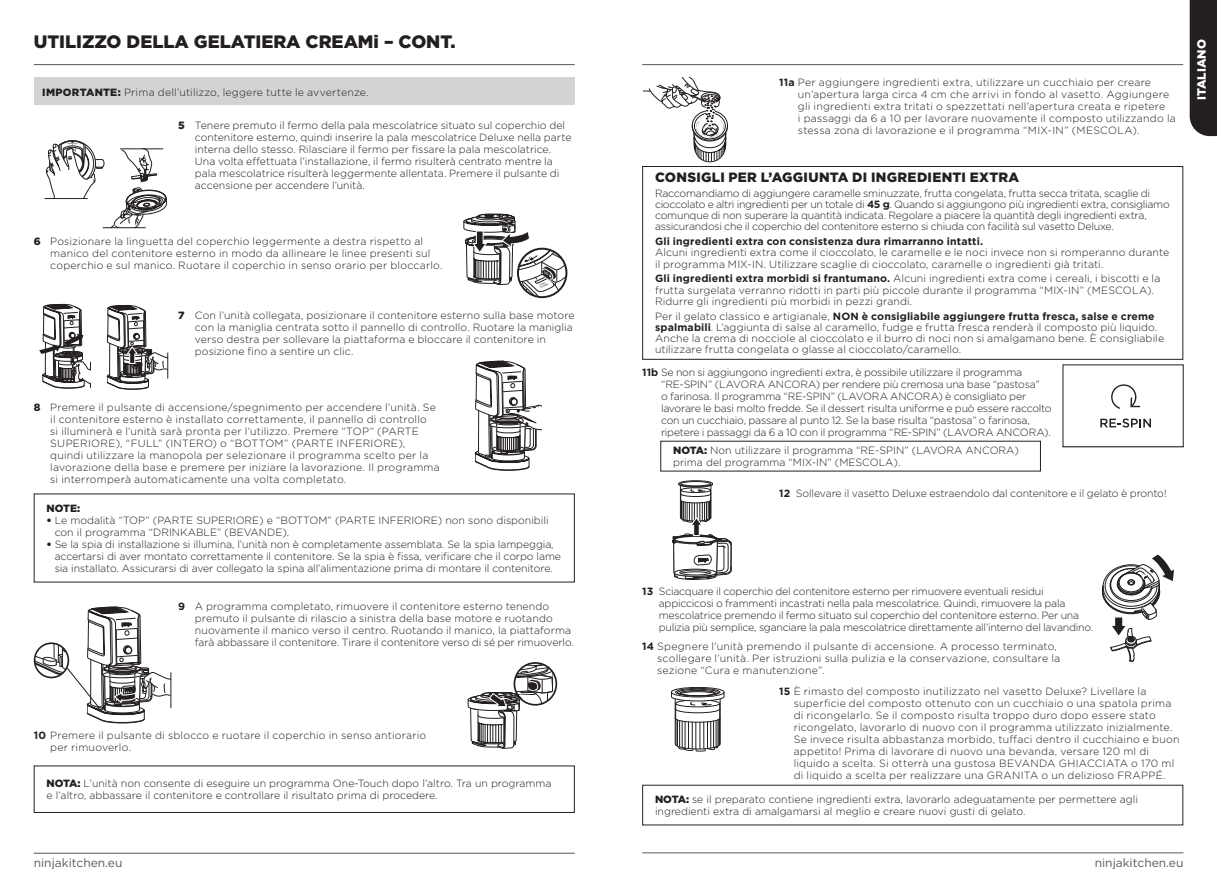
<style>
.page{position:relative;width:1217px;height:893px;background:#fff}
.page>*{position:absolute;margin:0;border:0;box-sizing:border-box;transform-origin:0 0}
.t1{font:900 18px "Gotham";color:#231f20}
.t2{font:900 13.5px "Gotham";letter-spacing:.025em;color:#231f20}
.t3{font:12px "Gotham";color:#58595b}
.t4{font:900 12px "Gotham";color:#fff}
.t5{font:300 10.5px/12px "Gotham";color:#231f20}
.t6{font:300 10.5px/12px "Gotham";letter-spacing:.02em;color:#231f20}
.t7{font:300 10.5px/12px "Gotham";letter-spacing:-.02em;color:#231f20}
.t8{font:700 10.5px "Gotham";letter-spacing:.015em;color:#231f20}
.t9{font:900 10.5px "Gotham";color:#231f20}
.s1{font-weight:900}
.s2{font-weight:700}
</style>
<div class="page">
<hr style="left:34px;top:64px;width:540px;height:1px;background:#58595b">
<hr style="left:642px;top:64px;width:540px;height:1px;background:#58595b">
<hr style="left:642px;top:852px;width:541px;height:1px;background:#58595b">
<hr style="left:34px;top:853px;width:540px;height:1px;background:#58595b">
<svg style="left:475px;top:361px;width:66px;height:109px"></svg>
<svg style="left:46px;top:140px;width:58px;height:58px"></svg>
<svg style="left:111px;top:149px;width:56px;height:78px"></svg>
<svg style="left:463px;top:214px;width:103px;height:83px"></svg>
<svg style="left:107px;top:305px;width:61px;height:84px"></svg>
<hr style="left:45px;top:198px;width:43px;height:1px;background:#231f20">
<hr style="left:120px;top:149px;width:43px;height:1px;background:#231f20">
<hr style="left:103px;top:227px;width:43px;height:1px;background:#231f20">
<svg style="left:1101px;top:554px;width:72px;height:107px"></svg>
<svg style="left:643px;top:77px;width:84px;height:85px"></svg>
<svg style="left:1100px;top:384px;width:51px;height:44px"></svg>
<div style="left:1062px;top:365px;width:121px;height:82px;border:1px solid #231f20"></div>
<div style="left:34px;top:642px;width:35px;height:36px;border:2px solid #231f20;border-radius:50%"></div>
<svg style="left:35px;top:607px;width:135px;height:116px"></svg>
<div style="left:513px;top:662px;width:44px;height:44px;border:2px solid #231f20;border-radius:50%"></div>
<svg style="left:468px;top:663px;width:85px;height:85px"></svg>
<div style="left:34px;top:766px;width:540px;height:47px;border:1px solid #231f20"></div>
<svg style="left:671px;top:687px;width:53px;height:64px"></svg>
<div style="left:642px;top:166px;width:540px;height:194px;border:1px solid #231f20"></div>
<div style="left:34px;top:78px;width:540px;height:27px;background:#d1d3d4"></div>
<svg style="left:39px;top:304px;width:52px;height:84px"></svg>
<hr style="left:170px;top:672px;width:1px;height:36px;background:#231f20">
<svg style="left:672px;top:481px;width:59px;height:99px"></svg>
<div style="left:1189px;top:0;width:27px;height:136px;background:#231f20"></div>
<h1 class="t1" style="left:34px;top:29px;width:423px">UTILIZZO DELLA GELATIERA CREAMi – CONT.</h1>
<p class="t5" style="left:42px;top:86px;width:328px"><span class="s1">IMPORTANTE:</span> Prima dell’utilizzo, leggere tutte le avvertenze.</p>
<p class="t5" style="left:195px;top:119px;width:378px;text-indent:-16px"><span class="s1">5</span> Tenere premuto il fermo della pala mescolatrice situato sul coperchio del contenitore esterno, quindi inserire la pala mescolatrice Deluxe nella parte interna dello stesso. Rilasciare il fermo per fissare la pala mescolatrice.<br>Una volta effettuata l’installazione, il fermo risulterà centrato mentre la pala mescolatrice risulterà leggermente allentata. Premere il pulsante di accensione per accendere l’unità.</p>
<p class="t6" style="left:50px;top:235px;width:394px;text-indent:-16px"><span class="s1">6</span> Posizionare la linguetta del coperchio leggermente a destra rispetto al manico del contenitore esterno in modo da allineare le linee presenti sul coperchio e sul manico. Ruotare il coperchio in senso orario per bloccarlo.</p>
<p class="t5" style="left:195px;top:309px;width:381px;text-indent:-16px"><span class="s1">7</span> Con l’unità collegata, posizionare il contenitore esterno sulla base motore con la maniglia centrata sotto il pannello di controllo. Ruotare la maniglia verso destra per sollevare la piattaforma e bloccare il contenitore in posizione fino a sentire un clic.</p>
<p class="t6" style="left:50px;top:401px;width:391px;text-indent:-16px"><span class="s1">8</span> Premere il pulsante di accensione/spegnimento per accendere l’unità. Se il contenitore esterno è installato correttamente, il pannello di controllo<br>si illuminerà e l’unità sarà pronta per l’utilizzo. Premere “TOP” (PARTE SUPERIORE), “FULL” (INTERO) o “BOTTOM” (PARTE INFERIORE), quindi utilizzare la manopola per selezionare il programma scelto per la lavorazione della base e premere per iniziare la lavorazione. Il programma si interromperà automaticamente una volta completato.</p>
<p class="t9" style="left:46px;top:501px;width:35px">NOTE:</p>
<p class="t5" style="left:55px;top:514px;width:495px;text-indent:-8px"><span class="s1">•</span> Le modalità “TOP” (PARTE SUPERIORE) e “BOTTOM” (PARTE INFERIORE) non sono disponibili con il programma “DRINKABLE” (BEVANDE).</p>
<p class="t5" style="left:55px;top:538px;width:507px;text-indent:-8px"><span class="s1">•</span> Se la spia di installazione si illumina, l’unità non è completamente assemblata. Se la spia lampeggia, accertarsi di aver montato correttamente il contenitore. Se la spia è fissa, verificare che il corpo lame sia installato. Assicurarsi di aver collegato la spina all’alimentazione prima di montare il contenitore.</p>
<p class="t5" style="left:195px;top:600px;width:380px;text-indent:-16px"><span class="s2">9</span> A programma completato, rimuovere il contenitore esterno tenendo premuto il pulsante di rilascio a sinistra della base motore e ruotando nuovamente il manico verso il centro. Ruotando il manico, la piattaforma farà abbassare il contenitore. Tirare il contenitore verso di sé per rimuoverlo.</p>
<p class="t5" style="left:50px;top:729px;width:377px;text-indent:-16px"><span class="s2">10</span> Premere il pulsante di sblocco e ruotare il coperchio in senso antiorario per rimuoverlo.</p>
<p class="t5" style="left:46px;top:777px;width:506px"><span class="s1">NOTA:</span> L’unità non consente di eseguire un programma One-Touch dopo l’altro. Tra un programma e l’altro, abbassare il contenitore e controllare il risultato prima di procedere.</p>
<p class="t6" style="left:797px;top:76px;width:379px;text-indent:-19px"><span class="s2">11a</span> Per aggiungere ingredienti extra, utilizzare un cucchiaio per creare un’apertura larga circa 4 cm che arrivi in fondo al vasetto. Aggiungere gli ingredienti extra tritati o spezzettati nell’apertura creata e ripetere<br>i passaggi da 6 a 10 per lavorare nuovamente il composto utilizzando la stessa zona di lavorazione e il programma “MIX-IN” (MESCOLA).</p>
<p class="t2" style="left:655px;top:168px;width:366px">CONSIGLI PER L’AGGIUNTA DI INGREDIENTI EXTRA</p>
<p class="t7" style="left:655px;top:187px;width:516px;line-height:11.2px">Raccomandiamo di aggiungere caramelle sminuzzate, frutta congelata, frutta secca tritata, scaglie di cioccolato e altri ingredienti per un totale di <span class="s2">45 g</span>. Quando si aggiungono più ingredienti extra, consigliamo comunque di non superare la quantità indicata. Regolare a piacere la quantità degli ingredienti extra, assicurandosi che il coperchio del contenitore esterno si chiuda con facilità sul vasetto Deluxe.</p>
<p class="t8" style="left:655px;top:235px;width:329px">Gli ingredienti extra con consistenza dura rimarranno intatti.</p>
<p class="t5" style="left:655px;top:247px;width:515px;line-height:11.2px">Alcuni ingredienti extra come il cioccolato, le caramelle e le noci invece non si romperanno durante il programma MIX-IN. Utilizzare scaglie di cioccolato, caramelle o ingredienti già tritati.</p>
<p class="t5" style="left:655px;top:273px;width:506px;line-height:11.2px"><span class="s2">Gli ingredienti extra morbidi si frantumano.</span> Alcuni ingredienti extra come i cereali, i biscotti e la frutta surgelata verranno ridotti in parti più piccole durante il programma “MIX-IN” (MESCOLA).<br>Ridurre gli ingredienti più morbidi in pezzi grandi.</p>
<p class="t5" style="left:655px;top:310px;width:510px;line-height:11.2px">Per il gelato classico e artigianale, <span class="s2">NON è consigliabile aggiungere frutta fresca, salse e creme spalmabili</span>. L’aggiunta di salse al caramello, fudge e frutta fresca renderà il composto più liquido.<br>Anche la crema di nocciole al cioccolato e il burro di noci non si amalgamano bene. È consigliabile utilizzare frutta congelata o glasse al cioccolato/caramello.</p>
<p class="t7" style="left:660px;top:366px;width:392px;text-indent:-19px"><span class="s2">11b</span> Se non si aggiungono ingredienti extra, è possibile utilizzare il programma “RE-SPIN” (LAVORA ANCORA) per rendere più cremosa una base “pastosa”<br>o farinosa. Il programma “RE-SPIN” (LAVORA ANCORA) è consigliato per lavorare le basi molto fredde. Se il dessert risulta uniforme e può essere raccolto con un cucchiaio, passare al punto 12. Se la base risulta “pastosa” o farinosa, ripetere i passaggi da 6 a 10 con il programma “RE-SPIN” (LAVORA ANCORA).</p>
<p class="t5" style="left:673px;top:444px;width:347px"><span class="s1">NOTA:</span> Non utilizzare il programma “RE-SPIN” (LAVORA ANCORA) prima del programma “MIX-IN” (MESCOLA).</p>
<p class="t5" style="left:779px;top:487px;width:389px"><span class="s2">12</span> Sollevare il vasetto Deluxe estraendolo dal contenitore e il gelato è pronto!</p>
<p class="t4" style="left:1192px;top:100px;width:62px;rotate:-90deg">ITALIANO</p>
<p class="t7" style="left:658px;top:585px;width:436px;text-indent:-16px"><span class="s2">13</span> Sciacquare il coperchio del contenitore esterno per rimuovere eventuali residui appiccicosi o frammenti incastrati nella pala mescolatrice. Quindi, rimuovere la pala mescolatrice premendo il fermo situato sul coperchio del contenitore esterno. Per una pulizia più semplice, sganciare la pala mescolatrice direttamente all’interno del lavandino.</p>
<p class="t6" style="left:657px;top:640px;width:404px;text-indent:-15px"><span class="s2">14</span> Spegnere l’unità premendo il pulsante di accensione. A processo terminato, scollegare l’unità. Per istruzioni sulla pulizia e la conservazione, consultare la sezione “Cura e manutenzione”.</p>
<p class="t6" style="left:793px;top:685px;width:387px;text-indent:-14px"><span class="s2">15</span> È rimasto del composto inutilizzato nel vasetto Deluxe? Livellare la superficie del composto ottenuto con un cucchiaio o una spatola prima di ricongelarlo. Se il composto risulta troppo duro dopo essere stato ricongelato, lavorarlo di nuovo con il programma utilizzato inizialmente.<br>Se invece risulta abbastanza morbido, tuffaci dentro il cucchiaino e buon appetito! Prima di lavorare di nuovo una bevanda, versare 120 ml di liquido a scelta. Si otterrà una gustosa BEVANDA GHIACCIATA o 170 ml di liquido a scelta per realizzare una GRANITA o un delizioso FRAPPÉ.</p>
<p class="t5" style="left:655px;top:793px;width:484px"><span class="s1">NOTA:</span> se il preparato contiene ingredienti extra, lavorarlo adeguatamente per permettere agli ingredienti extra di amalgamarsi al meglio e creare nuovi gusti di gelato.</p>
<p class="t3" style="left:34px;top:855px;width:90px">ninjakitchen.eu</p>
<p class="t3" style="left:1094px;top:855px;width:90px">ninjakitchen.eu</p>
</div>
